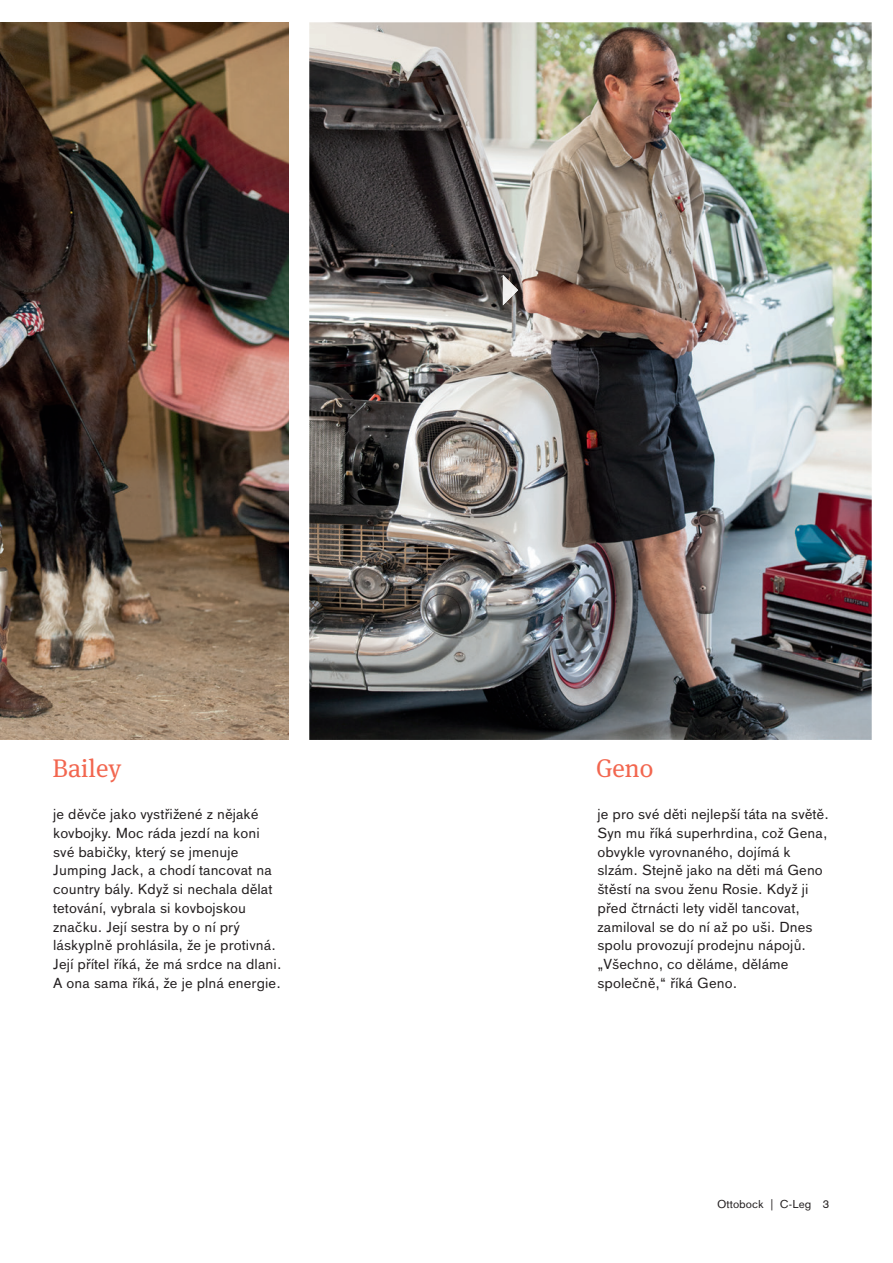
<style>
.page{position:relative;width:893px;height:1263px;background:#fff}
.page>*{position:absolute;margin:0;border:0;box-sizing:border-box;transform-origin:0 0}
.t1{font:25.5px "OBO Serif";color:#f2664f}
.t2{font:14.25px/18.8px "OBO Sans";letter-spacing:.005em;color:#231f20}
.t3{font:11.25px "OBO Sans";letter-spacing:.005em;color:#231f20}
</style>
<div class="page">
<img style="left:0;top:22px;width:288px;height:718px">
<img style="left:309px;top:22px;width:563px;height:718px">
<img style="left:503px;top:275px;width:15px;height:30px">
<h1 class="t1" style="left:52px;top:753px;width:70px">Bailey</h1>
<p class="t2" style="left:53px;top:805px;width:230px">je děvče jako vystřižené z nějaké kovbojky. Moc ráda jezdí na koni své babičky, který se jmenuje Jumping Jack, a chodí tancovat na country bály. Když si nechala dělat tetování, vybrala si kovbojskou značku. Její sestra by o ní prý láskyplně prohlásila, že je protivná.<br>Její přítel říká, že má srdce na dlani.<br>A ona sama říká, že je plná energie.</p>
<h1 class="t1" style="left:596px;top:753px;width:59px">Geno</h1>
<p class="t2" style="left:597px;top:805px;width:233px">je pro své děti nejlepší táta na světě.<br>Syn mu říká superhrdina, což Gena, obvykle vyrovnaného, dojímá k slzám. Stejně jako na děti má Geno štěstí na svou ženu Rosie. Když ji před čtrnácti lety viděl tancovat, zamiloval se do ní až po uši. Dnes spolu provozují prodejnu nápojů. „Všechno, co děláme, děláme společně,“ říká Geno.</p>
<p class="t3" style="left:717px;top:1197px;width:114px">Ottobock | C-Leg 3</p>
</div>
